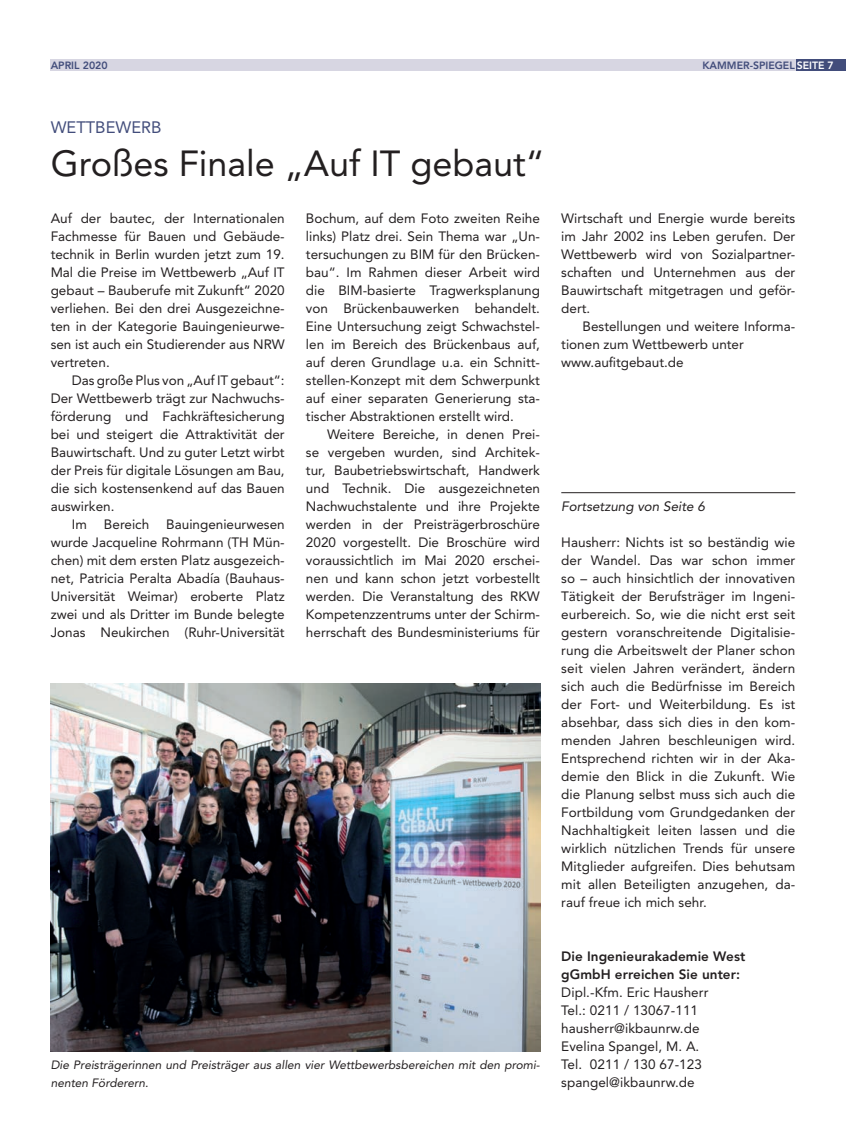
<style>
.page{position:relative;width:846px;height:1144px;background:#fff}
.page>*{position:absolute;margin:0;border:0;box-sizing:border-box;transform-origin:0 0}
.t1{font:36px "Avenir LT Std";color:#231f20}
.t2{font:16.5px "Avenir LT Std";color:#424d7b}
.t3{font:13.5px/18px "Avenir LT Std";color:#231f20;text-align:justify}
.t4{font:800 13.5px/18px "Avenir LT Std";letter-spacing:.005em;color:#231f20}
.t5{font:italic 13.5px "Avenir LT Std";color:#231f20}
.t6{font:italic 12px/18px "Avenir LT Std";color:#231f20}
.t7{font:800 10.5px "Avenir LT Std";color:#424d7b}
.s1{color:#fff}
</style>
<div class="page">
<div style="left:794px;top:60px;width:51px;height:11px;background:#424d7b"></div>
<div style="left:50px;top:60px;width:745px;height:11px;background:#d7d6e2"></div>
<img style="left:51px;top:683px;width:489px;height:367px">
<hr style="left:561px;top:492px;width:234px;height:1px;background:#231f20">
<p class="t7" style="left:51px;top:60px;width:58px">APRIL 2020</p>
<p class="t7" style="left:702px;top:60px;width:133px">KAMMER-SPIEGEL <span class="s1">SEITE 7</span></p>
<p class="t2" style="left:51px;top:117px;width:112px">WETTBEWERB</p>
<h1 class="t1" style="left:51px;top:143px;width:495px">Großes Finale „Auf IT gebaut“</h1>
<p class="t3" style="left:51px;top:209px;width:235px">Auf der bautec, der Internationalen Fachmesse für Bauen und Gebäude&shy;technik in Berlin wurden jetzt zum 19.<br>Mal die Preise im Wettbewerb „Auf IT gebaut – Bauberufe mit Zukunft“ 2020 verliehen. Bei den drei Ausgezeichne&shy;ten in der Kategorie Bauingenieurwe&shy;sen ist auch ein Studierender aus NRW vertreten.</p>
<p class="t3" style="left:72px;top:371px;width:214px">Das große Plus von „Auf IT gebaut“:</p>
<p class="t3" style="left:51px;top:389px;width:235px">Der Wettbewerb trägt zur Nachwuchs-</p>
<p class="t3" style="left:51px;top:407px;width:235px">förderung und Fachkräftesicherung</p>
<p class="t3" style="left:51px;top:425px;width:235px">bei und steigert die Attraktivität der</p>
<p class="t3" style="left:51px;top:443px;width:235px">Bauwirtschaft. Und zu guter Letzt wirbt</p>
<p class="t3" style="left:51px;top:461px;width:235px">der Preis für digitale Lösungen am Bau,</p>
<p class="t3" style="left:51px;top:479px;width:235px">die sich kostensenkend auf das Bauen</p>
<p class="t3" style="left:51px;top:497px;width:65px">auswirken.</p>
<p class="t3" style="left:72px;top:515px;width:17px">Im</p>
<p class="t3" style="left:104px;top:515px;width:47px">Bereich</p>
<p class="t3" style="left:51px;top:515px;width:235px;text-indent:116px">Bauingenieurwesen wurde Jacqueline Rohrmann (TH Mün&shy;chen) mit dem ersten Platz ausgezeich&shy;net, Patricia Peralta Abadía (Bauhaus-Universität Weimar) eroberte Platz zwei und als Dritter im Bunde belegte Jonas Neukirchen (Ruhr-Universität</p>
<p class="t3" style="left:306px;top:209px;width:235px">Bochum, auf dem Foto zweiten Reihe links) Platz drei. Sein Thema war „Un&shy;tersuchungen zu BIM für den Brücken&shy;bau“. Im Rahmen dieser Arbeit wird die BIM-basierte Tragwerksplanung von Brückenbauwerken behandelt.<br>Eine Untersuchung zeigt Schwachstel&shy;len im Bereich des Brückenbaus auf, auf deren Grundlage u.a. ein Schnitt&shy;stellen-Konzept mit dem Schwerpunkt auf einer separaten Generierung sta&shy;tischer Abstraktionen erstellt wird.</p>
<p class="t3" style="left:306px;top:425px;width:235px;text-indent:21px">Weitere Bereiche, in denen Prei&shy;se vergeben wurden, sind Architek&shy;tur, Baubetriebswirtschaft, Handwerk und Technik. Die ausgezeichneten Nachwuchstalente und ihre Projekte werden in der Preisträgerbroschüre 2020 vorgestellt. Die Broschüre wird voraussichtlich im Mai 2020 erschei&shy;nen und kann schon jetzt vorbestellt werden. Die Veranstaltung des RKW Kompetenzzentrums unter der Schirm&shy;herrschaft des Bundesministeriums für</p>
<p class="t6" style="left:51px;top:1056px;width:490px">Die Preisträgerinnen und Preisträger aus allen vier Wettbewerbsbereichen mit den promi&shy;nenten Förderern.</p>
<p class="t3" style="left:561px;top:209px;width:235px">Wirtschaft und Energie wurde bereits im Jahr 2002 ins Leben gerufen. Der Wettbewerb wird von Sozialpartner&shy;schaften und Unternehmen aus der Bauwirtschaft mitgetragen und geför&shy;dert.</p>
<p class="t3" style="left:561px;top:317px;width:235px;text-align:left;text-indent:21px">Bestellungen und weitere Informa&shy;tionen zum Wettbewerb unter www.aufitgebaut.de</p>
<p class="t5" style="left:561px;top:498px;width:145px">Fortsetzung von Seite 6</p>
<p class="t3" style="left:561px;top:533px;width:235px">Hausherr: Nichts ist so beständig wie der Wandel. Das war schon immer so – auch hinsichtlich der innovativen Tätigkeit der Berufsträger im Ingeni&shy;eurbereich. So, wie die nicht erst seit gestern voranschreitende Digitalisie&shy;rung die Arbeitswelt der Planer schon seit vielen Jahren verändert, ändern sich auch die Bedürfnisse im Bereich der Fort- und Weiterbildung. Es ist absehbar, dass sich dies in den kom&shy;menden Jahren beschleunigen wird.<br>Entsprechend richten wir in der Aka&shy;demie den Blick in die Zukunft. Wie die Planung selbst muss sich auch die Fortbildung vom Grundgedanken der Nachhaltigkeit leiten lassen und die wirklich nützlichen Trends für unsere Mitglieder aufgreifen. Dies behutsam mit allen Beteiligten anzugehen, da&shy;rauf freue ich mich sehr.</p>
<p class="t4" style="left:561px;top:947px;width:185px">Die Ingenieurakademie West gGmbH erreichen Sie unter:</p>
<p class="t3" style="left:561px;top:983px;width:149px;text-align:left">Dipl.-Kfm. Eric Hausherr<br>Tel.: 0211 / 13067-111 hausherr@ikbaunrw.de<br>Evelina Spangel, M. A.<br>Tel. 0211 / 130 67-123 spangel@ikbaunrw.de</p>
</div>
